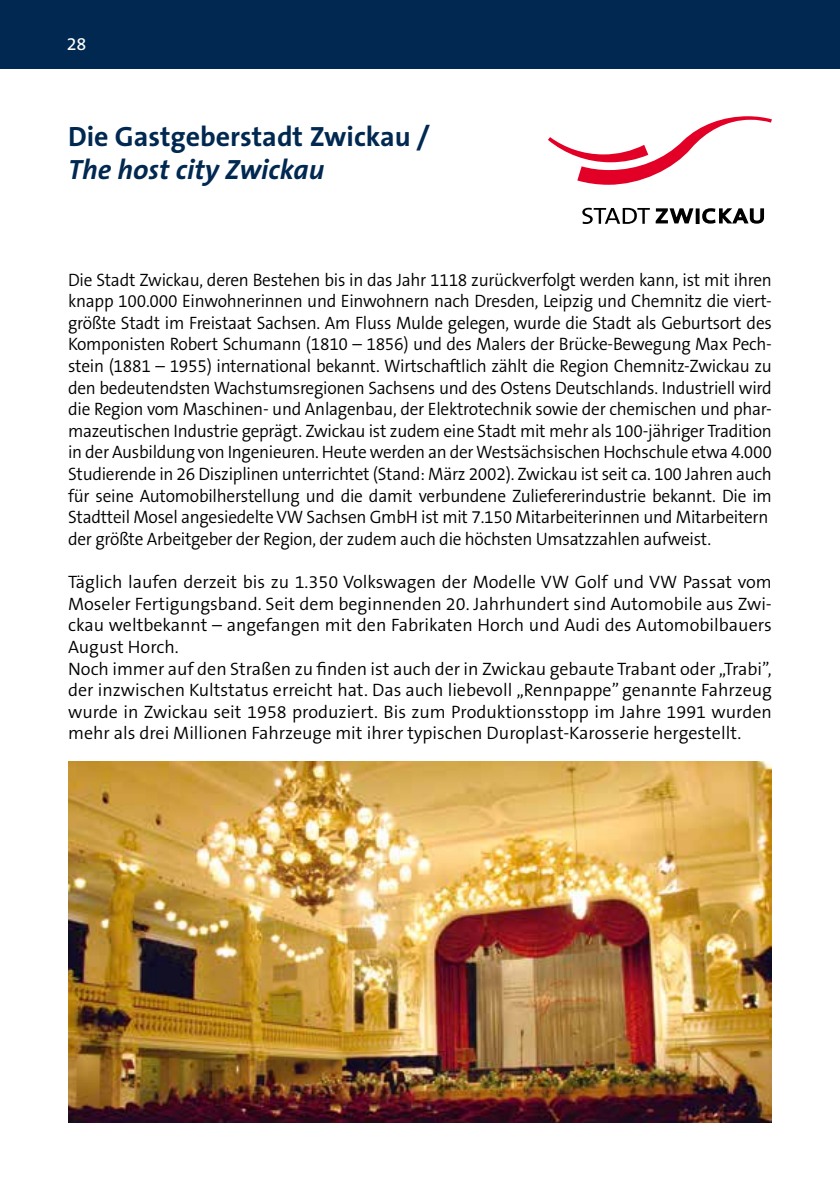
<style>
.page{position:relative;width:840px;height:1191px;background:#fff}
.page>*{position:absolute;margin:0;border:0;box-sizing:border-box;transform-origin:0 0}
.t1{font:700 28px "The Sans B7";color:#002851}
.t2{font:italic 700 28px "The Sans B7";color:#002851}
.t3{font:300 18px/21.6px "The Sans B4";letter-spacing:-.015em;color:#000;scale:.96 1}
.t4{font:300 18px/21.6px "The Sans B4";letter-spacing:-.015em;color:#000}
.t5{font:18px "The Sans B5 Plain";color:#fff}
</style>
<div class="page">
<div style="left:0;top:0;width:839px;height:68px;background:#002851"></div>
<svg style="left:548px;top:116px;width:223px;height:108px"></svg>
<img style="left:68px;top:762px;width:703px;height:361px">
<p class="t5" style="left:67px;top:34px;width:21px">28</p>
<h1 class="t1" style="left:68px;top:121px;width:363px">Die Gastgeberstadt Zwickau /</h1>
<h1 class="t2" style="left:68px;top:155px;width:257px">The host city Zwickau</h1>
<p class="t3" style="left:68px;top:269px;width:734px">Die Stadt Zwickau, deren Bestehen bis in das Jahr 1118 zurückverfolgt werden kann, ist mit ihren knapp 100.000 Einwohnerinnen und Einwohnern nach Dresden, Leipzig und Chemnitz die viert&shy;größte Stadt im Freistaat Sachsen. Am Fluss Mulde gelegen, wurde die Stadt als Geburtsort des Komponisten Robert Schumann (1810 – 1856) und des Malers der Brücke-Bewegung Max Pech&shy;stein (1881 – 1955) international bekannt. Wirtschaftlich zählt die Region Chemnitz-Zwickau zu den bedeutendsten Wachstumsregionen Sachsens und des Ostens Deutschlands. Industriell wird die Region vom Maschinen- und Anlagenbau, der Elektrotechnik sowie der chemischen und phar&shy;mazeutischen Industrie geprägt. Zwickau ist zudem eine Stadt mit mehr als 100-jähriger Tradition in der Ausbildung von Ingenieuren. Heute werden an der Westsächsischen Hochschule etwa 4.000<br>Studierende in 26 Disziplinen unterrichtet (Stand: März 2002). Zwickau ist seit ca. 100 Jahren auch für seine Automobilherstellung und die damit verbundene Zuliefererindustrie bekannt. Die im Stadtteil Mosel angesiedelte VW Sachsen GmbH ist mit 7.150 Mitarbeiterinnen und Mitarbeitern der größte Arbeitgeber der Region, der zudem auch die höchsten Umsatzzahlen aufweist.</p>
<p class="t4" style="left:68px;top:572px;width:704px">Täglich laufen derzeit bis zu 1.350 Volkswagen der Modelle VW Golf und VW Passat vom Moseler Fertigungsband. Seit dem beginnenden 20. Jahrhundert sind Automobile aus Zwi&shy;ckau weltbekannt – angefangen mit den Fabrikaten Horch und Audi des Automobilbauers August Horch.<br>Noch immer auf den Straßen zu finden ist auch der in Zwickau gebaute Trabant oder „Trabi”, der inzwischen Kultstatus erreicht hat. Das auch liebevoll „Rennpappe” genannte Fahrzeug wurde in Zwickau seit 1958 produziert. Bis zum Produktionsstopp im Jahre 1991 wurden mehr als drei Millionen Fahrzeuge mit ihrer typischen Duroplast-Karosserie hergestellt.</p>
</div>
